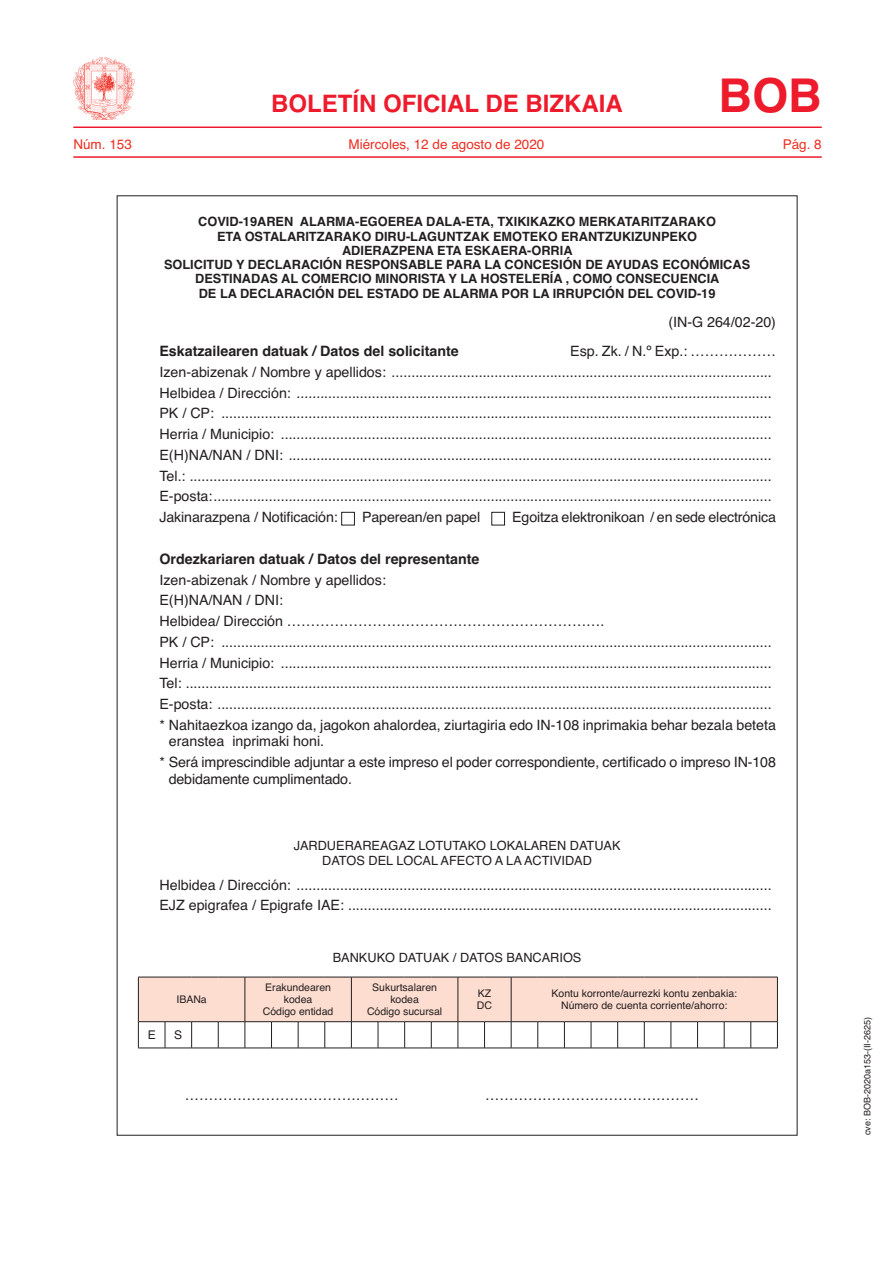
<style>
.page{position:relative;width:893px;height:1263px;background:#fff}
.page>*{position:absolute;margin:0;border:0;box-sizing:border-box;transform-origin:0 0}
.t1{font:700 46.5px "Helvetica";color:#ee1b2c}
.t2{font:700 24px "Helvetica";color:#ee1b2c}
.t3{font:14.25px/20.7px "Helvetica";color:#231f20}
.t4{font:700 14.25px "Helvetica";color:#231f20}
.t5{font:13.5px "Helvetica";color:#ee2e22}
.t6{font:700 12.75px/14.2px "Helvetica";color:#231f20;text-align:center}
.t7{font:12.75px/14.2px "Helvetica";color:#231f20;text-align:center}
.t8{font:12px "Helvetica";color:#231f20}
.t9{font:10.5px/12px "Helvetica";color:#231f20;text-align:center}
.t10{font:9px "Helvetica";color:#231f20}
</style>
<div class="page">
<hr style="left:73px;top:126px;width:749px;height:2px;background:#ee1b2c">
<hr style="left:73px;top:156px;width:749px;height:2px;background:#ee1b2c">
<img style="left:74px;top:58px;width:61px;height:61px">
<div style="left:341px;top:512px;width:14px;height:13px;border:1px solid #231f20"></div>
<div style="left:492px;top:512px;width:13px;height:13px;border:1px solid #231f20"></div>
<svg style="left:138px;top:977px;width:640px;height:72px"></svg>
<h2 class="t2" style="left:271px;top:84px;width:353px">BOLETÍN OFICIAL DE BIZKAIA</h2>
<h1 class="t1" style="left:718px;top:58px;width:105px">BOB</h1>
<p class="t5" style="left:73px;top:134px;width:60px">Núm. 153</p>
<p class="t5" style="left:349px;top:134px;width:197px">Miércoles, 12 de agosto de 2020</p>
<p class="t5" style="left:783px;top:134px;width:41px">Pág. 8</p>
<p class="t6" style="left:164px;top:215px;width:588px">COVID-19AREN ALARMA-EGOEREA DALA-ETA, TXIKIKAZKO MERKATARITZARAKO<br>ETA OSTALARITZARAKO DIRU-LAGUNTZAK EMOTEKO ERANTZUKIZUNPEKO<br>ADIERAZPENA ETA ESKAERA-ORRIA<br>SOLICITUD Y DECLARACIÓN RESPONSABLE PARA LA CONCESIÓN DE AYUDAS ECONÓMICAS DESTINADAS AL COMERCIO MINORISTA Y LA HOSTELERÍA , COMO CONSECUENCIA<br>DE LA DECLARACIÓN DEL ESTADO DE ALARMA POR LA IRRUPCIÓN DEL COVID-19</p>
<p class="t3" style="left:668px;top:312px;width:109px">(IN-G 264/02-20)</p>
<p class="t4" style="left:159px;top:340px;width:301px">Eskatzailearen datuak / Datos del solicitante</p>
<p class="t3" style="left:159px;top:341px;width:618px;text-indent:411px">Esp. Zk. / N.º Exp.: ……………… Izen-abizenak / Nombre y apellidos: ................................................................................................<br>Helbidea / Dirección: ........................................................................................................................<br>PK / CP: ...........................................................................................................................................<br>Herria / Municipio: ............................................................................................................................<br>E(H)NA/NAN / DNI: ..........................................................................................................................<br>Tel.: ...................................................................................................................................................<br>E-posta:.............................................................................................................................................<br>Jakinarazpena / Notificación:</p>
<p class="t3" style="left:362px;top:507px;width:120px">Paperean/en papel</p>
<p class="t3" style="left:512px;top:507px;width:265px">Egoitza elektronikoan / en sede electrónica</p>
<p class="t4" style="left:159px;top:547px;width:321px">Ordezkariaren datuak / Datos del representante</p>
<p class="t3" style="left:159px;top:570px;width:618px">Izen-abizenak / Nombre y apellidos:<br>E(H)NA/NAN / DNI:<br>Helbidea/ Dirección ………………………………………………………….<br>PK / CP: ...........................................................................................................................................<br>Herria / Municipio: ............................................................................................................................<br>Tel: ....................................................................................................................................................<br>E-posta: ............................................................................................................................................ * Nahitaezkoa izango da, jagokon ahalordea, ziurtagiria edo IN-108 inprimakia behar bezala beteta</p>
<p class="t3" style="left:159px;top:731px;width:618px;text-indent:10px">eranstea inprimaki honi.<br>* Será imprescindible adjuntar a este impreso el poder correspondiente, certificado o impreso IN-108</p>
<p class="t3" style="left:169px;top:769px;width:185px">debidamente cumplimentado.</p>
<p class="t7" style="left:294px;top:839px;width:328px">JARDUERAREAGAZ LOTUTAKO LOKALAREN DATUAK<br>DATOS DEL LOCAL AFECTO A LA ACTIVIDAD</p>
<p class="t3" style="left:159px;top:875px;width:614px">Helbidea / Dirección: ........................................................................................................................<br>EJZ epigrafea / Epigrafe IAE: ...........................................................................................................</p>
<p class="t7" style="left:333px;top:951px;width:250px">BANKUKO DATUAK / DATOS BANCARIOS</p>
<p class="t9" style="left:176px;top:994px;width:32px">IBANa</p>
<p class="t9" style="left:263px;top:982px;width:72px">Erakundearen kodea<br>Código entidad</p>
<p class="t9" style="left:367px;top:982px;width:77px">Sukurtsalaren kodea<br>Código sucursal</p>
<p class="t9" style="left:477px;top:988px;width:17px;text-align:left">KZ<br>DC</p>
<p class="t9" style="left:551px;top:988px;width:187px">Kontu korronte/aurrezki kontu zenbakia:<br>Número de cuenta corriente/ahorro:</p>
<p class="t8" style="left:148px;top:1026px;width:10px">E</p>
<p class="t8" style="left:174px;top:1026px;width:10px">S</p>
<p class="t3" style="left:185px;top:1085px;width:215px">………………………………………</p>
<p class="t3" style="left:485px;top:1085px;width:215px">………………………………………</p>
<p class="t10" style="left:860px;top:1135px;width:120px;rotate:-90deg">cve: BOB-2020a153-(II-2625)</p>
</div>
